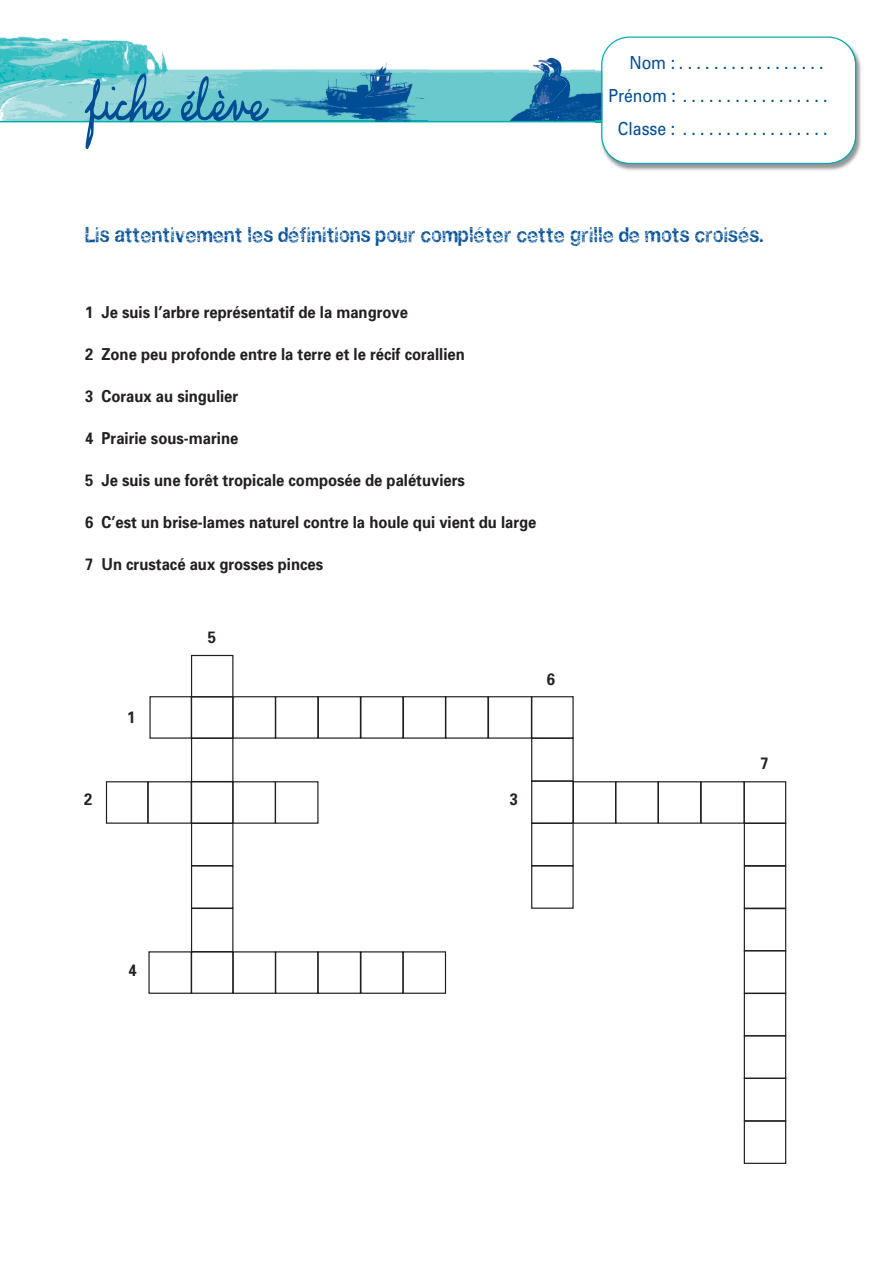
<style>
.page{position:relative;width:893px;height:1263px;background:#fff}
.page>*{position:absolute;margin:0;border:0;box-sizing:border-box;transform-origin:0 0}
.t1{font:60px "Mariette Tryout";color:#014d95;scale:.9 1}
.t2{font:19.2px "Gastada";color:#014d95;scale:.9 1}
.t3{font:18px/33px "Univers";color:#014d95;text-align:right;scale:.88 1}
.t4{font:700 16.5px "Univers";color:#231f20;scale:.9 1}
</style>
<div class="page">
<img style="left:0;top:36px;width:596px;height:85px">
<img style="left:492px;top:73px;width:104px;height:48px">
<hr style="left:0;top:121px;width:607px;height:1px;background:#00aaad">
<svg style="left:187px;top:91px;width:8px;height:9px"></svg>
<svg style="left:218px;top:90px;width:8px;height:9px"></svg>
<img style="left:613px;top:36px;width:248px;height:135px">
<img style="left:613px;top:36px;width:36px;height:1px">
<svg style="left:596px;top:37px;width:260px;height:127px"></svg>
<img style="left:263px;top:55px;width:165px;height:67px">
<img style="left:364px;top:75px;width:45px;height:22px">
<img style="left:529px;top:58px;width:41px;height:54px">
<img style="left:536px;top:67px;width:31px;height:37px">
<div style="left:191px;top:655px;width:42px;height:42px;border:1px solid #231f20"></div>
<div style="left:149px;top:696px;width:43px;height:43px;border:1px solid #231f20"></div>
<div style="left:191px;top:696px;width:42px;height:43px;border:1px solid #231f20"></div>
<div style="left:232px;top:696px;width:44px;height:43px;border:1px solid #231f20"></div>
<div style="left:275px;top:696px;width:43px;height:43px;border:1px solid #231f20"></div>
<div style="left:318px;top:696px;width:43px;height:43px;border:1px solid #231f20"></div>
<div style="left:360px;top:696px;width:44px;height:43px;border:1px solid #231f20"></div>
<div style="left:403px;top:696px;width:43px;height:43px;border:1px solid #231f20"></div>
<div style="left:445px;top:696px;width:44px;height:43px;border:1px solid #231f20"></div>
<div style="left:488px;top:696px;width:44px;height:43px;border:1px solid #231f20"></div>
<div style="left:531px;top:696px;width:43px;height:43px;border:1px solid #231f20"></div>
<div style="left:191px;top:738px;width:42px;height:44px;border:1px solid #231f20"></div>
<div style="left:531px;top:738px;width:43px;height:44px;border:1px solid #231f20"></div>
<div style="left:106px;top:781px;width:42px;height:43px;border:1px solid #231f20"></div>
<div style="left:147px;top:781px;width:45px;height:43px;border:1px solid #231f20"></div>
<div style="left:191px;top:781px;width:42px;height:43px;border:1px solid #231f20"></div>
<div style="left:232px;top:781px;width:44px;height:43px;border:1px solid #231f20"></div>
<div style="left:275px;top:781px;width:43px;height:43px;border:1px solid #231f20"></div>
<div style="left:531px;top:780px;width:43px;height:44px;border:1px solid #231f20"></div>
<div style="left:573px;top:781px;width:43px;height:43px;border:1px solid #231f20"></div>
<div style="left:615px;top:781px;width:44px;height:43px;border:1px solid #231f20"></div>
<div style="left:658px;top:781px;width:43px;height:43px;border:1px solid #231f20"></div>
<div style="left:700px;top:781px;width:45px;height:43px;border:1px solid #231f20"></div>
<div style="left:744px;top:781px;width:42px;height:43px;border:1px solid #231f20"></div>
<div style="left:744px;top:823px;width:42px;height:43px;border:1px solid #231f20"></div>
<div style="left:744px;top:865px;width:42px;height:44px;border:1px solid #231f20"></div>
<div style="left:744px;top:908px;width:42px;height:43px;border:1px solid #231f20"></div>
<div style="left:744px;top:950px;width:42px;height:44px;border:1px solid #231f20"></div>
<div style="left:744px;top:993px;width:42px;height:43px;border:1px solid #231f20"></div>
<div style="left:744px;top:1035px;width:42px;height:44px;border:1px solid #231f20"></div>
<div style="left:744px;top:1078px;width:42px;height:43px;border:1px solid #231f20"></div>
<div style="left:744px;top:1120px;width:42px;height:44px;border:1px solid #231f20"></div>
<div style="left:191px;top:823px;width:42px;height:43px;border:1px solid #231f20"></div>
<div style="left:531px;top:823px;width:43px;height:43px;border:1px solid #231f20"></div>
<div style="left:191px;top:865px;width:42px;height:44px;border:1px solid #231f20"></div>
<div style="left:531px;top:865px;width:43px;height:44px;border:1px solid #231f20"></div>
<div style="left:191px;top:908px;width:42px;height:44px;border:1px solid #231f20"></div>
<div style="left:148px;top:951px;width:44px;height:43px;border:1px solid #231f20"></div>
<div style="left:191px;top:951px;width:42px;height:43px;border:1px solid #231f20"></div>
<div style="left:233px;top:951px;width:43px;height:43px;border:1px solid #231f20"></div>
<div style="left:275px;top:951px;width:43px;height:43px;border:1px solid #231f20"></div>
<div style="left:317px;top:951px;width:44px;height:43px;border:1px solid #231f20"></div>
<div style="left:360px;top:951px;width:44px;height:43px;border:1px solid #231f20"></div>
<div style="left:403px;top:951px;width:43px;height:43px;border:1px solid #231f20"></div>
<h1 class="t1" style="left:85px;top:64px;width:202px">fiche eleve</h1>
<p class="t3" style="left:608px;top:47px;width:251px">Nom:.................<br>Prénom: .................<br>Classe: .................</p>
<p class="t2" style="left:85px;top:221px;width:756px">Lis attentivement les définitions pour compléter cette grille de mots croisés.</p>
<p class="t4" style="left:85px;top:306px;width:360px">1 Je suis l’arbre représentatif de la mangrove</p>
<p class="t4" style="left:85px;top:348px;width:423px">2 Zone peu profonde entre la terre et le récif corallien</p>
<p class="t4" style="left:85px;top:390px;width:172px">3 Coraux au singulier</p>
<p class="t4" style="left:85px;top:432px;width:172px">4 Prairie sous-marine</p>
<p class="t4" style="left:85px;top:474px;width:424px">5 Je suis une forêt tropicale composée de palétuviers</p>
<p class="t4" style="left:85px;top:516px;width:503px">6 C’est un brise-lames naturel contre la houle qui vient du large</p>
<p class="t4" style="left:85px;top:558px;width:266px">7 Un crustacé aux grosses pinces</p>
<p class="t4" style="left:127px;top:711px;width:11px">1</p>
<p class="t4" style="left:208px;top:631px;width:11px">5</p>
<p class="t4" style="left:84px;top:793px;width:11px">2</p>
<p class="t4" style="left:510px;top:793px;width:11px">3</p>
<p class="t4" style="left:547px;top:673px;width:11px">6</p>
<p class="t4" style="left:129px;top:964px;width:11px">4</p>
<p class="t4" style="left:760px;top:757px;width:11px">7</p>
</div>
